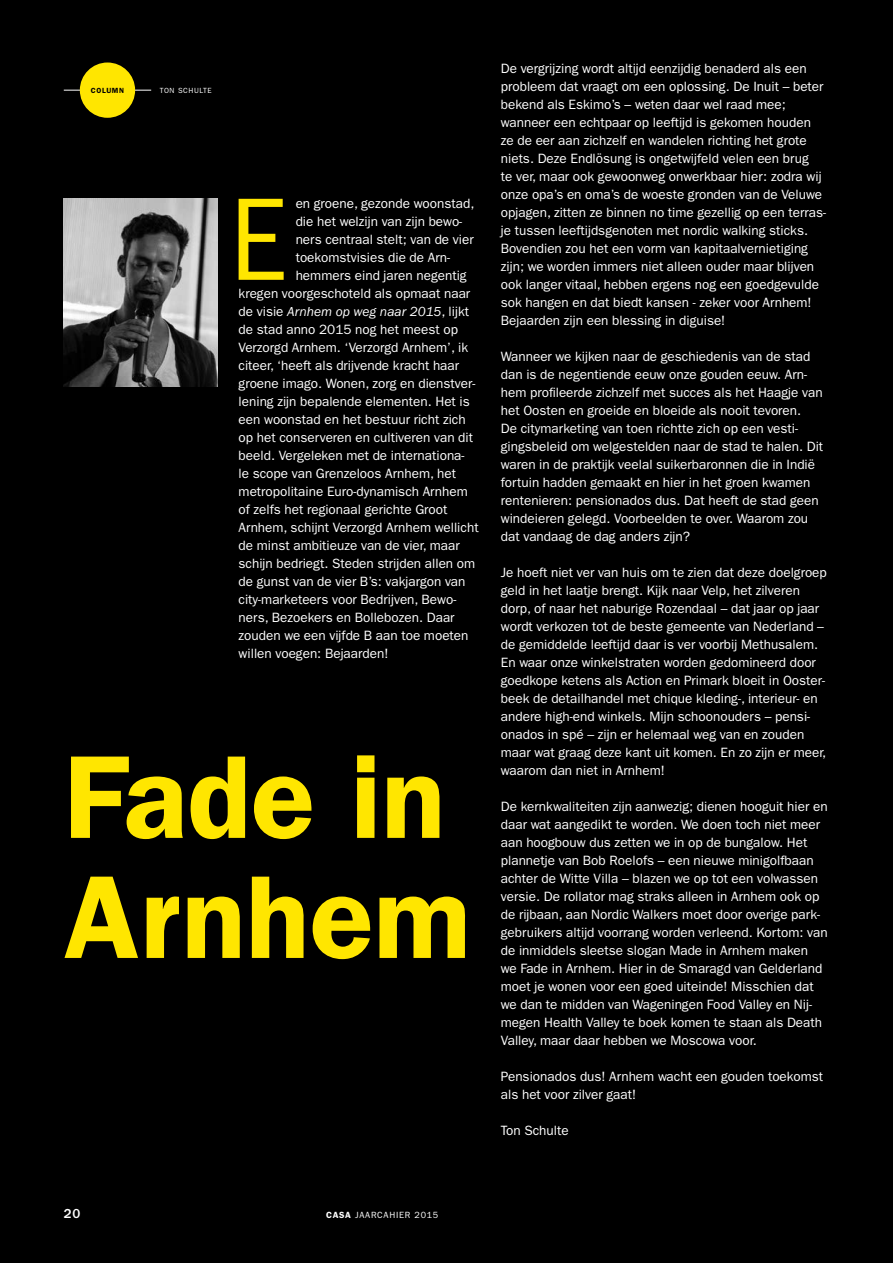
<style>
.page{position:relative;width:893px;height:1263px;background:#000}
.page>*{position:absolute;margin:0;border:0;box-sizing:border-box;transform-origin:0 0}
.t1{font:condensed 121.5px "ITC Franklin Gothic Std";color:#ffe600}
.t2{font:600 118.5px/120px "ITC Franklin Gothic Std";color:#ffe600}
.t3{font:13.5px/18px "ITC Franklin Gothic Std";color:#fff}
.t4{font:italic 13.5px "ITC Franklin Gothic Std";color:#fff}
.t5{font:500 13.5px "ITC Franklin Gothic Std";color:#fff}
.t6{font:9px "ITC Franklin Gothic Std";letter-spacing:.08em;color:#fff}
.t7{font:7.5px "ITC Franklin Gothic Std";color:#fff}
.t8{font:600 7.5px "ITC Franklin Gothic Std";letter-spacing:.08em;color:#000}
.s1{font-style:normal}
.s2{font-weight:600}
</style>
<div class="page">
<hr style="left:64px;top:90px;width:87px;height:1px;background:#fff">
<div style="left:80px;top:63px;width:55px;height:55px;background:#ffe600;border-radius:50%"></div>
<img style="left:64px;top:199px;width:153px;height:188px">
<p class="t8" style="left:91px;top:86px;width:35px">COLUMN</p>
<p class="t7" style="left:160px;top:86px;width:6px">ton</p>
<p class="t7" style="left:178px;top:86px;width:22px">schult</p>
<p class="t7" style="left:208px;top:86px;width:6px">e</p>
<h1 class="t1" style="left:230px;top:171px;width:57px">E</h1>
<p class="t3" style="left:296px;top:194px;width:180px">en groene, gezonde woonstad,</p>
<p class="t3" style="left:296px;top:212px;width:168px">die het welzijn van zijn bewo-</p>
<p class="t3" style="left:296px;top:230px;width:180px">ners centraal stelt; van de vier</p>
<p class="t3" style="left:296px;top:248px;width:156px">toekomstvisies die de Arn-</p>
<p class="t3" style="left:296px;top:266px;width:172px">hemmers eind jaren negentig</p>
<p class="t3" style="left:239px;top:284px;width:233px">kregen voorgeschoteld als opmaat naar</p>
<p class="t4" style="left:239px;top:304px;width:232px"><span class="s1">de visie</span> Arnhem op weg naar 2015<span class="s1">, lijkt</span></p>
<p class="t3" style="left:239px;top:320px;width:221px">de stad anno 2015 nog het meest op</p>
<p class="t3" style="left:239px;top:338px;width:231px">Verzorgd Arnhem. ‘Verzorgd Arnhem’, ik</p>
<p class="t3" style="left:239px;top:356px;width:222px">citeer, ‘heeft als drijvende kracht haar</p>
<p class="t3" style="left:239px;top:374px;width:238px">groene imago. Wonen, zorg en dienstver-</p>
<p class="t3" style="left:239px;top:392px;width:233px">lening zijn bepalende elementen. Het is</p>
<p class="t3" style="left:239px;top:410px;width:229px">een woonstad en het bestuur richt zich</p>
<p class="t3" style="left:239px;top:428px;width:236px">op het conserveren en cultiveren van dit</p>
<p class="t3" style="left:239px;top:446px;width:227px">beeld. Vergeleken met de internationa-</p>
<p class="t3" style="left:239px;top:464px;width:219px">le scope van Grenzeloos Arnhem, het</p>
<p class="t3" style="left:239px;top:482px;width:231px">metropolitaine Euro-dynamisch Arnhem</p>
<p class="t3" style="left:239px;top:500px;width:210px">of zelfs het regionaal gerichte Groot</p>
<p class="t3" style="left:239px;top:518px;width:242px">Arnhem, schijnt Verzorgd Arnhem wellicht</p>
<p class="t3" style="left:239px;top:536px;width:223px">de minst ambitieuze van de vier, maar</p>
<p class="t3" style="left:239px;top:554px;width:238px">schijn bedriegt. Steden strijden allen om</p>
<p class="t3" style="left:239px;top:572px;width:228px">de gunst van de vier B’s: vakjargon van</p>
<p class="t3" style="left:239px;top:590px;width:219px">city-marketeers voor Bedrijven, Bewo-</p>
<p class="t3" style="left:239px;top:608px;width:218px">ners, Bezoekers en Bollebozen. Daar</p>
<p class="t3" style="left:239px;top:626px;width:231px">zouden we een vijfde B aan toe moeten</p>
<p class="t3" style="left:239px;top:644px;width:151px">willen voegen: Bejaarden!</p>
<h2 class="t2" style="left:64px;top:737px;width:409px">FADE IN<br>ARNHEM</h2>
<p class="t3" style="left:501px;top:59px;width:327px">De vergrijzing wordt altijd eenzijdig benaderd als een probleem dat vraagt om een oplossing. De I nuit – beter bekend als Eskimo’s – weten daar wel raad mee; wanneer een echtpaar op leeftijd is gekomen houden ze de eer aan zichzelf en wandelen richting het grote niets. Deze Endlösung is ongetwijfeld velen een brug<br>te ver, maar ook gewoonweg onwerkbaar hier: zodra wij onze opa’s en oma’s de woeste gronden van de Veluwe opjagen, zitten ze binnen no time gezellig op een terras&shy;je tussen leeftijdsgenoten met nordic walking sticks.<br>Bovendien zou het een vorm van kapitaalvernietiging zijn; we worden immers niet alleen ouder maar blijven ook langer vitaal, hebben ergens nog een goedgevulde sok hangen en dat biedt kansen - zeker voor Arnhem!<br>Bejaarden zijn een blessing in diguise!</p>
<p class="t3" style="left:501px;top:347px;width:324px">Wanneer we kijken naar de geschiedenis van de stad dan is de negentiende eeuw onze gouden eeuw. Arn&shy;hem profileerde zichzelf met succes als het Haagje van het Oosten en groeide en bloeide als nooit tevoren.<br>De citymarketing van toen richtte zich op een vesti&shy;gingsbeleid om welgestelden naar de stad te halen. Dit waren in de praktijk veelal suikerbaronnen die in I ndië fortuin hadden gemaakt en hier in het groen kwamen rentenieren: pensionados dus. Dat heeft de stad geen windeieren gelegd. Voorbeelden te over. Waarom zou dat vandaag de dag anders zijn?</p>
<p class="t3" style="left:501px;top:563px;width:328px">Je hoeft niet ver van huis om te zien dat deze doelgroep geld in het laatje brengt. Kijk naar Velp, het zilveren dorp, of naar het naburige Rozendaal – dat jaar op jaar wordt verkozen tot de beste gemeente van Nederland – de gemiddelde leeftijd daar is ver voorbij Methusalem.<br>En waar onze winkelstraten worden gedomineerd door goedkope ketens als Action en Primark bloeit in Ooster&shy;beek de detailhandel met chique kleding-, interieur- en andere high-end winkels. Mijn schoonouders – pensi&shy;onados in spé – zijn er helemaal weg van en zouden maar wat graag deze kant uit komen. En zo zijn er meer, waarom dan niet in Arnhem!</p>
<p class="t3" style="left:501px;top:797px;width:328px">De kernkwaliteiten zijn aanwezig; dienen hooguit hier en daar wat aangedikt te worden. We doen toch niet meer aan hoogbouw dus zetten we in op de bungalow. H et plannetje van Bob Roelofs – een nieuwe minigolfbaan achter de Witte Villa – blazen we op tot een volwassen versie. De rollator mag straks alleen in Arnhem ook op de rijbaan, aan Nordic Walkers moet door overige park&shy;gebruikers altijd voorrang worden verleend. Kortom: van de inmiddels sleetse slogan Made in Arnhem maken<br>we Fade in Arnhem. H ier in de Smaragd van Gelderland moet je wonen voor een goed uiteinde! Misschien dat we dan te midden van Wageningen Food Valley en Nij&shy;megen H ealth Valley te boek komen te staan als Death Valley, maar daar hebben we Moscowa voor.</p>
<p class="t3" style="left:501px;top:1067px;width:324px">Pensionados dus! Arnhem wacht een gouden toekomst als het voor zilver gaat!</p>
<p class="t3" style="left:501px;top:1121px;width:69px">Ton Schulte</p>
<p class="t5" style="left:64px;top:1206px;width:18px">20</p>
<p class="t6" style="left:326px;top:1210px;width:114px"><span class="s2">CASA</span> jaarcahier 2015</p>
</div>
